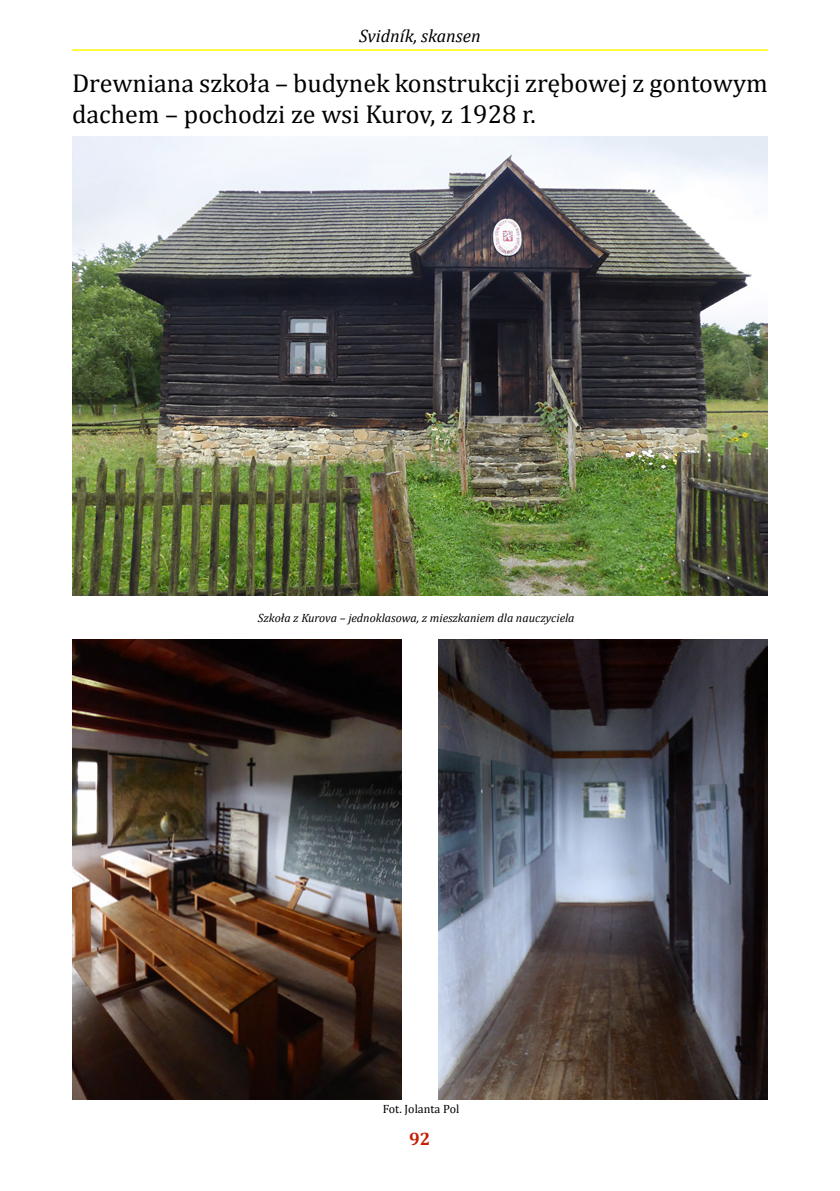
<style>
.page{position:relative;width:840px;height:1191px;background:#fff}
.page>*{position:absolute;margin:0;border:0;box-sizing:border-box;transform-origin:0 0}
.t1{font:26px/31.2px "Cambria";color:#000}
.t2{font:italic 18px "Cambria";color:#000}
.t3{font:700 18px "Cambria";color:#c41e04}
.t4{font:italic 12px "Cambria";color:#000}
.t5{font:12px "Cambria";color:#000}
</style>
<div class="page">
<hr style="left:72px;top:49px;width:695px;height:2px;background:#fcfa04">
<img style="left:72px;top:639px;width:329px;height:460px">
<img style="left:438px;top:639px;width:329px;height:460px">
<img style="left:72px;top:136px;width:695px;height:459px">
<p class="t2" style="left:359px;top:24px;width:123px">Svidník, skansen</p>
<p class="t1" style="left:72px;top:68px;width:697px">Drewniana szkoła – budynek konstrukcji zrębowej z gontowym dachem – pochodzi ze wsi Kurov, z 1928 r.</p>
<p class="t4" style="left:258px;top:609px;width:318px">Szkoła z Kurova – jednoklasowa, z mieszkaniem dla nauczyciela</p>
<p class="t5" style="left:382px;top:1101px;width:78px">Fot. Jolanta Pol</p>
<p class="t3" style="left:409px;top:1126px;width:23px">92</p>
</div>
